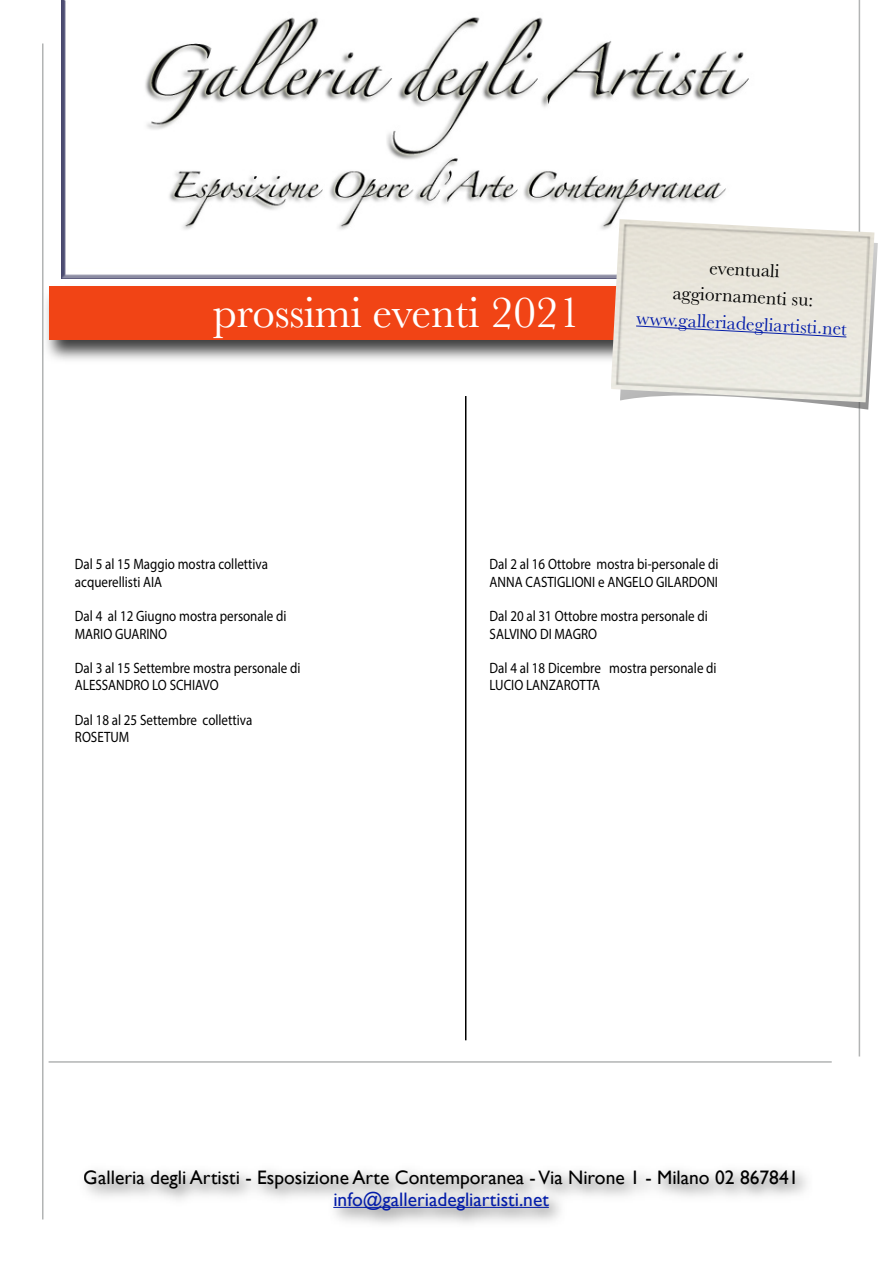
<style>
.page{position:relative;width:893px;height:1263px;background:#fff}
.page>*{position:absolute;margin:0;border:0;box-sizing:border-box;transform-origin:0 0}
.t1{font:45px "Baskerville";letter-spacing:-.01em;color:#fff}
.t2{font:19.5px "Gill Sans";color:#000}
.t3{font:19.5px "Gill Sans";color:#041da9}
.t4{font:19.5px "Baskerville";color:#041da9}
.t5{font:19.5px/27px "Baskerville";color:#000;text-align:center}
.t6{font:15px/17.2px "Myriad Pro";color:#000;scale:.87 1}
.t7{font:700 15px/17.2px "Myriad Pro";color:#000;scale:.87 1}
.s1{font-weight:700}
.s2{font-weight:400}
</style>
<div class="page">
<hr style="left:42px;top:44px;width:2px;height:1176px;background:#b2b4b4">
<hr style="left:859px;top:0;width:1px;height:1057px;background:#b2b4b4">
<img style="left:43px;top:282px;width:568px;height:84px">
<div style="left:50px;top:286px;width:756px;height:54px;background:#f14415"></div>
<hr style="left:333px;top:1207px;width:216px;height:1px;background:#041da9">
<img style="left:803px;top:233px;width:75px;height:177px">
<hr style="left:49px;top:1061px;width:783px;height:2px;background:#b2b4b4">
<img style="left:62px;top:0;width:687px;height:278px">
<img style="left:611px;top:219px;width:263px;height:183px">
<svg style="left:635px;top:325px;width:212px;height:13px"></svg>
<hr style="left:465px;top:396px;width:1px;height:644px;background:#000">
<h1 class="t1" style="left:213px;top:284px;width:369px">prossimi eventi 2021</h1>
<h2 class="t5" style="left:675px;top:252px;width:142px;rotate:3deg">eventuali aggiornamenti su:</h2>
<h2 class="t4" style="left:637px;top:305px;width:212px;rotate:3deg">www.galleriadegliartisti.net</h2>
<p class="t6" style="left:75px;top:556px;width:223px"><span class="s1">Dal 5 al 15 Maggio</span> mostra collettiva acquerellisti AIA</p>
<p class="t6" style="left:75px;top:607px;width:245px"><span class="s1">Dal 4 al 12 Giugno</span> mostra personale di<br>MARIO GUARINO</p>
<p class="t6" style="left:75px;top:659px;width:261px"><span class="s1">Dal 3 al 15 Settembre</span> mostra personale di<br>ALESSANDRO LO SCHIAVO</p>
<p class="t7" style="left:75px;top:711px;width:205px">Dal 18 al 25 Settembre <span class="s2">collettiva<br>ROSETUM</span></p>
<p class="t6" style="left:490px;top:556px;width:264px"><span class="s1">Dal 2 al 16 Ottobre</span> mostra bi-personale di<br>ANNA CASTIGLIONI e ANGELO GILARDONI</p>
<p class="t6" style="left:490px;top:607px;width:252px"><span class="s1">Dal 20 al 31 Ottobre</span> mostra personale di<br>SALVINO DI MAGRO</p>
<p class="t6" style="left:490px;top:659px;width:262px"><span class="s1">Dal 4 al 18 Dicembre</span> mostra personale di<br>LUCIO LANZAROTTA</p>
<h2 class="t2" style="left:84px;top:1165px;width:716px">Galleria degli Artisti - Esposizione Arte Contemporanea -Via Nirone 1 - Milano 02 867841</h2>
<h2 class="t3" style="left:333px;top:1188px;width:217px">info@galleriadegliartisti.net</h2>
</div>
